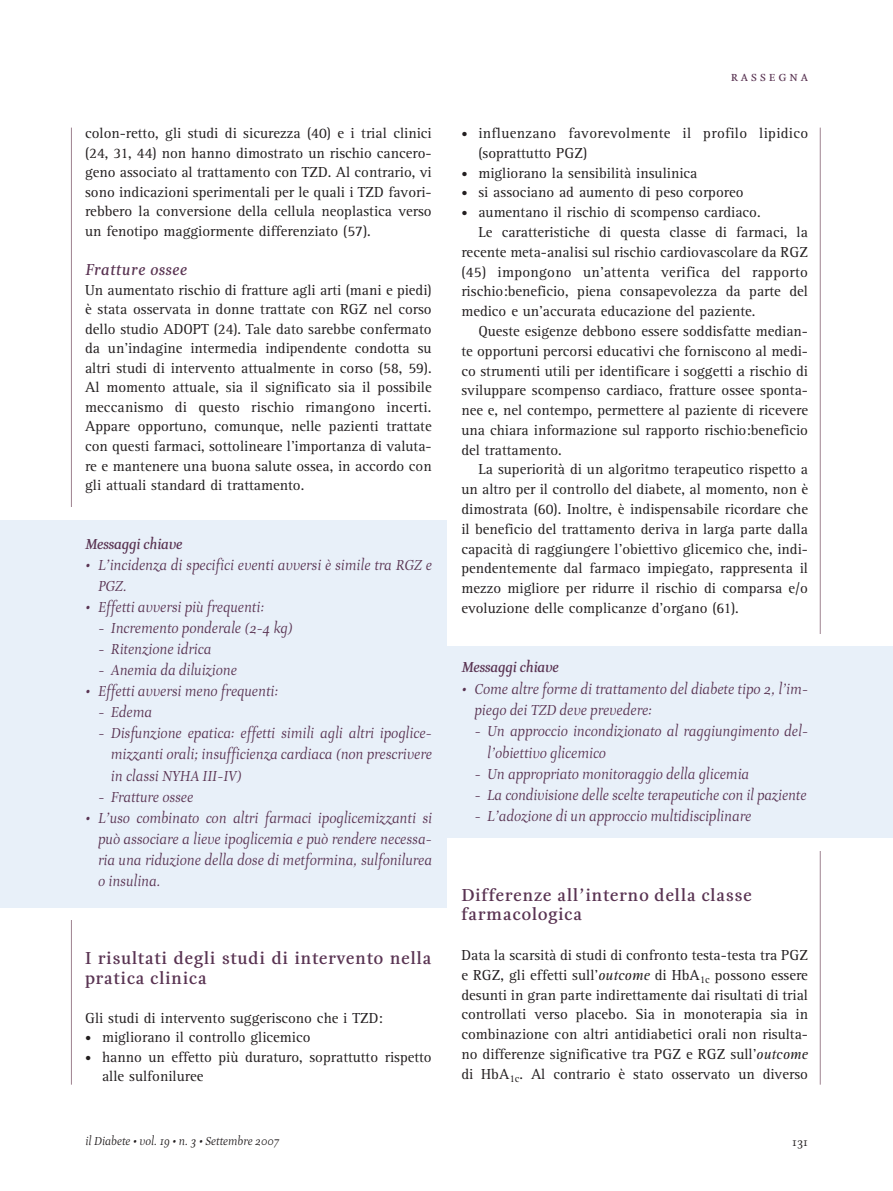
<style>
.page{position:relative;width:893px;height:1191px;background:#fff}
.page>*{position:absolute;margin:0;border:0;box-sizing:border-box;transform-origin:0 0}
.t1{font:700 18px/19.5px "Esta";letter-spacing:.055em;color:#593352}
.t2{font:italic 700 16.5px "Esta";letter-spacing:.05em;color:#593352}
.t3{font:15px/19.5px "Rotis Serif";color:#231f20;text-align:justify}
.t4{font:italic 15px/21px "Esta";color:#593352}
.t5{font:15px/19.8px "Rotis Serif";letter-spacing:.02em;color:#231f20}
.t6{font:italic 700 15px "Esta";color:#593352}
.t7{font:15px "Esta Small Caps";letter-spacing:.185em;color:#593352}
.t8{font:italic 12px "Esta";color:#231f20}
.t9{font:12px "Esta";color:#231f20}
.s1{font-size:12px}
.s2{font-style:italic}
</style>
<div class="page">
<hr style="left:820px;top:128px;width:1px;height:956px;background:#9f8390">
<div style="left:446px;top:634px;width:447px;height:217px;background:#fff"></div>
<div style="left:446px;top:646px;width:447px;height:191px;background:#e8f0f9"></div>
<hr style="left:71px;top:128px;width:1px;height:956px;background:#9f8390">
<div style="left:0;top:507px;width:446px;height:413px;background:#fff"></div>
<div style="left:0;top:520px;width:446px;height:387px;background:#e8f0f9"></div>
<p class="t3" style="left:85px;top:125px;width:348px">colon-retto, gli studi di sicurezza (40) e i trial clinici (24, 31, 44) non hanno dimostrato un rischio cancero&shy;geno associato al trattamento con TZD. Al contrario, vi sono indicazioni sperimentali per le quali i TZD favori&shy;rebbero la conversione della cellula neoplastica verso un fenotipo maggiormente differenziato (57).</p>
<p class="t2" style="left:85px;top:260px;width:103px">Fratture ossee</p>
<p class="t3" style="left:85px;top:281px;width:348px">Un aumentato rischio di fratture agli arti (mani e piedi) è stata osservata in donne trattate con RGZ nel corso dello studio ADOPT (24). Tale dato sarebbe confermato da un’indagine intermedia indipendente condotta su altri studi di intervento attualmente in corso (58, 59).<br>Al momento attuale, sia il significato sia il possibile meccanismo di questo rischio rimangono incerti.<br>Appare opportuno, comunque, nelle pazienti trattate con questi farmaci, sottolineare l’importanza di valuta&shy;re e mantenere una buona salute ossea, in accordo con gli attuali standard di trattamento.</p>
<p class="t6" style="left:85px;top:535px;width:99px">Messaggi chiave</p>
<p class="t4" style="left:98px;top:555px;width:335px;text-indent:-13px">• L’incidenza di specifici eventi avversi è simile tra RGZ e<br>PGZ.</p>
<p class="t4" style="left:85px;top:597px;width:180px">• Effetti avversi più frequenti:</p>
<p class="t4" style="left:98px;top:618px;width:196px">- Incremento ponderale (2-4 kg)</p>
<p class="t4" style="left:98px;top:639px;width:115px">- Ritenzione idrica</p>
<p class="t4" style="left:98px;top:660px;width:140px">- Anemia da diluizione</p>
<p class="t4" style="left:85px;top:681px;width:194px">• Effetti avversi meno frequenti:</p>
<p class="t4" style="left:98px;top:702px;width:55px">- Edema</p>
<p class="t4" style="left:111px;top:723px;width:323px;text-align:justify;text-indent:-13px">- Disfunzione epatica: effetti simili agli altri ipoglice&shy;mizzanti orali; insufficienza cardiaca (non prescrivere in classi NYHA III-IV)</p>
<p class="t4" style="left:98px;top:786px;width:97px">- Fratture ossee</p>
<p class="t4" style="left:98px;top:808px;width:335px;text-align:justify;text-indent:-13px">• L’uso combinato con altri farmaci ipoglicemizzanti si può associare a lieve ipoglicemia e può rendere necessa&shy;ria una riduzione della dose di metformina, sulfonilurea o insulina.</p>
<p class="t1" style="left:85px;top:948px;width:348px">I risultati degli studi di intervento nella pratica clinica</p>
<p class="t3" style="left:85px;top:1009px;width:299px">Gli studi di intervento suggeriscono che i TZD:</p>
<p class="t3" style="left:85px;top:1029px;width:227px"><span class="s1">•</span> migliorano il controllo glicemico</p>
<p class="t3" style="left:102px;top:1048px;width:331px;text-indent:-17px"><span class="s1">•</span> hanno un effetto più duraturo, soprattutto rispetto alle sulfoniluree</p>
<p class="t7" style="left:731px;top:67px;width:79px">rassegna</p>
<p class="t5" style="left:478px;top:125px;width:331px;text-indent:-17px"><span class="s1">•</span> influenzano favorevolmente il profilo lipidico (soprattutto PGZ)</p>
<p class="t3" style="left:461px;top:164px;width:238px"><span class="s1">•</span> migliorano la sensibilità insulinica</p>
<p class="t3" style="left:461px;top:184px;width:284px"><span class="s1">•</span> si associano ad aumento di peso corporeo</p>
<p class="t3" style="left:461px;top:204px;width:301px"><span class="s1">•</span> aumentano il rischio di scompenso cardiaco.</p>
<p class="t3" style="left:478px;top:224px;width:331px">Le caratteristiche di questa classe di farmaci, la</p>
<p class="t3" style="left:461px;top:244px;width:348px">recente meta-analisi sul rischio cardiovascolare da RGZ</p>
<p class="t5" style="left:461px;top:263px;width:348px">(45) impongono un’attenta verifica del rapporto</p>
<p class="t3" style="left:461px;top:283px;width:348px">rischio:beneficio, piena consapevolezza da parte del</p>
<p class="t3" style="left:461px;top:303px;width:295px">medico e un’accurata educazione del paziente.</p>
<p class="t3" style="left:478px;top:323px;width:331px">Queste esigenze debbono essere soddisfatte median-</p>
<p class="t3" style="left:461px;top:342px;width:348px">te opportuni percorsi educativi che forniscono al medi-</p>
<p class="t3" style="left:461px;top:362px;width:348px">co strumenti utili per identificare i soggetti a rischio di</p>
<p class="t3" style="left:461px;top:382px;width:348px">sviluppare scompenso cardiaco, fratture ossee sponta-</p>
<p class="t3" style="left:461px;top:402px;width:348px">nee e, nel contempo, permettere al paziente di ricevere</p>
<p class="t3" style="left:461px;top:422px;width:348px">una chiara informazione sul rapporto rischio:beneficio</p>
<p class="t3" style="left:461px;top:441px;width:102px">del trattamento.</p>
<p class="t3" style="left:478px;top:461px;width:331px">La superiorità di un algoritmo terapeutico rispetto a</p>
<p class="t3" style="left:461px;top:481px;width:348px">un altro per il controllo del diabete, al momento, non è</p>
<p class="t3" style="left:461px;top:501px;width:348px">dimostrata (60). Inoltre, è indispensabile ricordare che</p>
<p class="t3" style="left:461px;top:520px;width:348px">il beneficio del trattamento deriva in larga parte dalla</p>
<p class="t3" style="left:461px;top:540px;width:348px">capacità di raggiungere l’obiettivo glicemico che, indi-</p>
<p class="t3" style="left:461px;top:560px;width:348px">pendentemente dal farmaco impiegato, rappresenta il</p>
<p class="t3" style="left:461px;top:580px;width:348px">mezzo migliore per ridurre il rischio di comparsa e/o</p>
<p class="t3" style="left:461px;top:600px;width:279px">evoluzione delle complicanze d’organo (61).</p>
<p class="t6" style="left:461px;top:658px;width:99px">Messaggi chiave</p>
<p class="t4" style="left:474px;top:678px;width:335px;text-indent:-13px">• Come altre forme di trattamento del diabete tipo 2, l’im&shy;piego dei TZD deve prevedere:</p>
<p class="t4" style="left:487px;top:721px;width:323px;text-indent:-13px">- Un approccio incondizionato al raggiungimento del&shy;l’obiettivo glicemico</p>
<p class="t4" style="left:474px;top:764px;width:276px">- Un appropriato monitoraggio della glicemia</p>
<p class="t4" style="left:474px;top:785px;width:334px">- La condivisione delle scelte terapeutiche con il paziente</p>
<p class="t4" style="left:474px;top:806px;width:278px">- L’adozione di un approccio multidisciplinare</p>
<p class="t1" style="left:461px;top:884px;width:292px">Differenze all’interno della classe farmacologica</p>
<p class="t3" style="left:461px;top:946px;width:348px">Data la scarsità di studi di confronto testa-testa tra PGZ e RGZ, gli effetti sull’<span class="s2">outcome</span> di HbA<sub>1c</sub> possono essere desunti in gran parte indirettamente dai risultati di trial controllati verso placebo. Sia in monoterapia sia in combinazione con altri antidiabetici orali non risulta&shy;no differenze significative tra PGZ e RGZ sull’<span class="s2">outcome </span>di HbA<sub>1c</sub>. Al contrario è stato osservato un diverso</p>
<p class="t8" style="left:85px;top:1133px;width:195px">il Diabete • vol. 19 • n. 3 • Settembre 2007</p>
<p class="t9" style="left:792px;top:1135px;width:17px">131</p>
</div>
